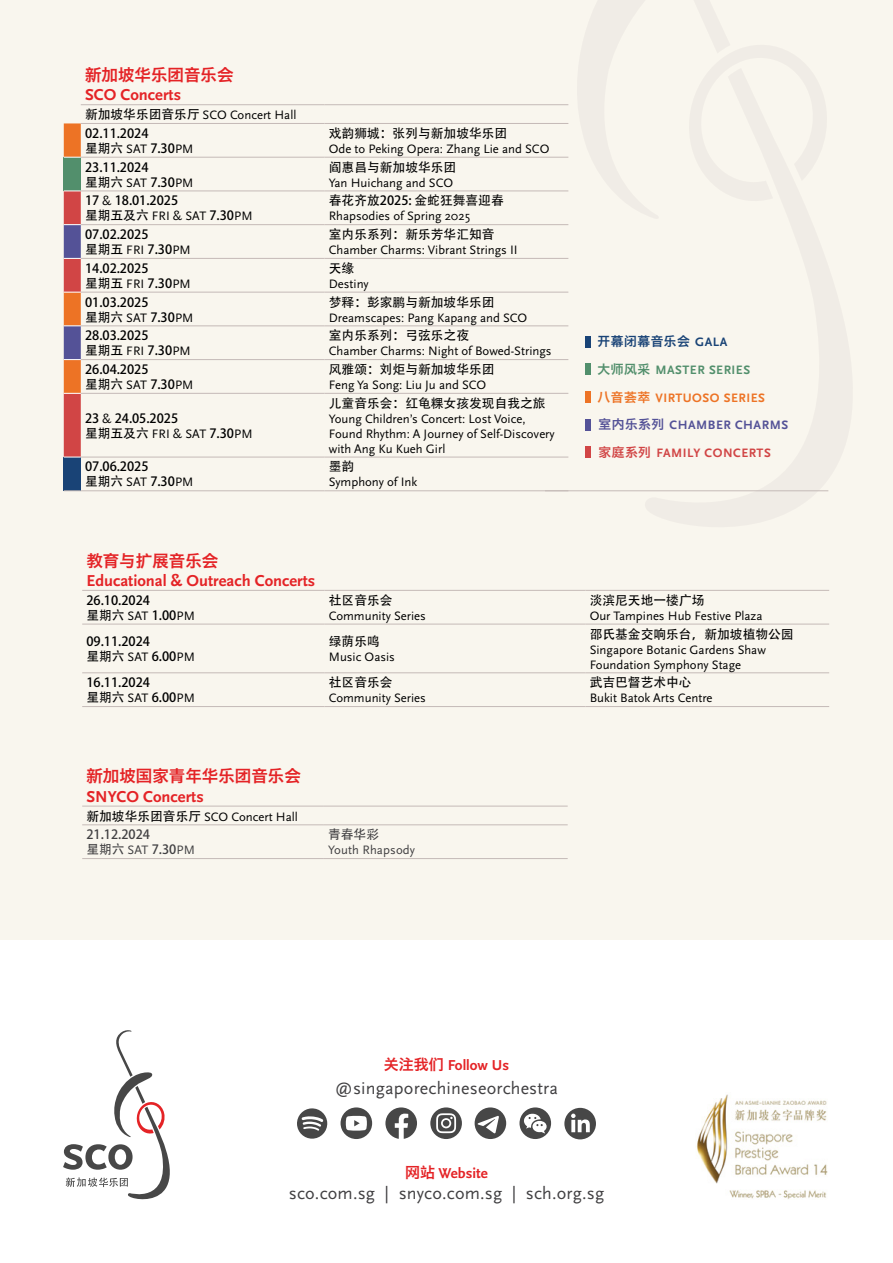
<style>
.page{position:relative;width:893px;height:1263px;background:#fff}
.page>*{position:absolute;margin:0;border:0;box-sizing:border-box;transform-origin:0 0}
.t1{font:18px "Scala Sans Pro";letter-spacing:.01em;color:#414042}
.t2{font:700 16.5px "Scala Sans Pro";color:#e42326}
.t3{font:16.5px "Hiragino Sans GB W6";color:#e42326}
.t4{font:700 15px "Scala Sans Pro";color:#e42326}
.t5{font:12.75px/15px "Scala Sans Pro";color:#000}
.t6{font:12.75px/15px "Adobe Heiti Std";color:#000}
.t7{font:12.75px/15px "Adobe Heiti Std";color:#414042}
.t8{font:700 12.75px "Scala Sans Pro";letter-spacing:.04em;color:#d14545}
.t9{font:700 12.75px "Scala Sans Pro";letter-spacing:.04em;color:#545297}
.t10{font:700 12.75px "Scala Sans Pro";letter-spacing:.04em;color:#ed7325}
.t11{font:700 12.75px "Scala Sans Pro";letter-spacing:.04em;color:#528f6c}
.t12{font:12.75px "Scala Sans Pro";letter-spacing:.01em;color:#414042}
.t13{font:12.75px "Hiragino Sans GB W6";letter-spacing:.04em;color:#194376}
.s1{font-family:"Adobe Heiti Std"}
.s2{font-family:"Scala Sans Pro"}
.s3{font-family:"Scala Sans Pro";font-weight:700}
.s4{font-family:"Hiragino Sans GB W6";font-weight:400}
</style>
<div class="page">
<div style="left:0;top:0;width:893px;height:940px;background:#f9f6ee"></div>
<img style="left:697px;top:1094px;width:131px;height:105px">
<svg style="left:63px;top:1030px;width:107px;height:170px"></svg>
<svg style="left:430px;top:1107px;width:32px;height:32px"></svg>
<svg style="left:341px;top:1107px;width:31px;height:32px"></svg>
<svg style="left:385px;top:1107px;width:32px;height:32px"></svg>
<svg style="left:297px;top:1108px;width:31px;height:31px"></svg>
<svg style="left:564px;top:1108px;width:32px;height:31px"></svg>
<svg style="left:475px;top:1107px;width:31px;height:32px"></svg>
<svg style="left:519px;top:1107px;width:32px;height:32px"></svg>
<div style="left:64px;top:457px;width:17px;height:34px;background:#194376"></div>
<hr style="left:81px;top:104px;width:244px;height:1px;background:#c5bab7">
<hr style="left:325px;top:104px;width:243px;height:1px;background:#c5bab7">
<hr style="left:81px;top:191px;width:244px;height:1px;background:#c5bab7">
<hr style="left:325px;top:191px;width:243px;height:1px;background:#c5bab7">
<hr style="left:81px;top:224px;width:244px;height:1px;background:#c5bab7">
<hr style="left:325px;top:224px;width:243px;height:1px;background:#c5bab7">
<hr style="left:81px;top:258px;width:244px;height:1px;background:#c5bab7">
<hr style="left:325px;top:258px;width:243px;height:1px;background:#c5bab7">
<hr style="left:81px;top:292px;width:244px;height:1px;background:#c5bab7">
<hr style="left:325px;top:292px;width:243px;height:1px;background:#c5bab7">
<hr style="left:81px;top:325px;width:244px;height:1px;background:#c5bab7">
<hr style="left:325px;top:325px;width:243px;height:1px;background:#c5bab7">
<hr style="left:81px;top:359px;width:244px;height:1px;background:#c5bab7">
<hr style="left:325px;top:359px;width:243px;height:1px;background:#c5bab7">
<hr style="left:81px;top:393px;width:244px;height:1px;background:#c5bab7">
<hr style="left:325px;top:393px;width:243px;height:1px;background:#c5bab7">
<hr style="left:81px;top:457px;width:244px;height:1px;background:#c5bab7">
<hr style="left:325px;top:457px;width:243px;height:1px;background:#c5bab7">
<hr style="left:81px;top:490px;width:244px;height:1px;background:#c5bab7">
<hr style="left:325px;top:490px;width:243px;height:1px;background:#c5bab7">
<hr style="left:81px;top:123px;width:244px;height:1px;background:#c5bab7">
<hr style="left:325px;top:123px;width:243px;height:1px;background:#c5bab7">
<hr style="left:81px;top:157px;width:244px;height:1px;background:#c5bab7">
<hr style="left:325px;top:157px;width:243px;height:1px;background:#c5bab7">
<svg style="left:64px;top:490px;width:17px;height:1px"></svg>
<svg style="left:64px;top:123px;width:17px;height:335px;background:#b56356"></svg>
<hr style="left:82px;top:806px;width:242px;height:1px;background:#c5bab7">
<hr style="left:324px;top:806px;width:244px;height:1px;background:#c5bab7">
<hr style="left:82px;top:824px;width:242px;height:1px;background:#c5bab7">
<hr style="left:324px;top:824px;width:244px;height:1px;background:#c5bab7">
<hr style="left:82px;top:858px;width:242px;height:1px;background:#c5bab7">
<hr style="left:324px;top:858px;width:244px;height:1px;background:#c5bab7">
<hr style="left:82px;top:590px;width:243px;height:1px;background:#c5bab7">
<hr style="left:325px;top:590px;width:260px;height:1px;background:#c5bab7">
<hr style="left:585px;top:590px;width:244px;height:1px;background:#c5bab7">
<hr style="left:82px;top:624px;width:243px;height:1px;background:#c5bab7">
<hr style="left:325px;top:624px;width:260px;height:1px;background:#c5bab7">
<hr style="left:585px;top:624px;width:244px;height:1px;background:#c5bab7">
<hr style="left:82px;top:672px;width:243px;height:1px;background:#c5bab7">
<hr style="left:325px;top:672px;width:260px;height:1px;background:#c5bab7">
<hr style="left:585px;top:672px;width:244px;height:1px;background:#c5bab7">
<hr style="left:82px;top:706px;width:243px;height:1px;background:#c5bab7">
<hr style="left:325px;top:706px;width:260px;height:1px;background:#c5bab7">
<hr style="left:585px;top:706px;width:244px;height:1px;background:#c5bab7">
<div style="left:585px;top:364px;width:6px;height:11px;background:#528f6c"></div>
<div style="left:585px;top:336px;width:6px;height:11px;background:#194376"></div>
<div style="left:585px;top:447px;width:6px;height:11px;background:#d14545"></div>
<div style="left:585px;top:419px;width:6px;height:11px;background:#545297"></div>
<div style="left:585px;top:391px;width:6px;height:12px;background:#ed7325"></div>
<hr style="left:545px;top:490px;width:283px;height:1px;background:#c5bab7">
<p class="t3" style="left:85px;top:64px;width:150px">新加坡华乐团音乐会</p>
<p class="t2" style="left:85px;top:86px;width:97px">SCO Concerts</p>
<p class="t5" style="left:85px;top:108px;width:213px"><span class="s1">新加坡华乐团音乐厅</span> SCO Concert Hall</p>
<p class="t6" style="left:85px;top:126px;width:110px">02.11.2024<br>星期六 <span class="s2">SAT</span> 7.30<span class="s2">PM</span></p>
<p class="t6" style="left:329px;top:126px;width:180px">戏韵狮城：张列与新加坡华乐团</p>
<p class="t5" style="left:329px;top:141px;width:222px">Ode to Peking Opera: Zhang Lie and SCO</p>
<p class="t6" style="left:85px;top:160px;width:110px">23.11.2024<br>星期六 <span class="s2">SAT</span> 7.30<span class="s2">PM</span></p>
<p class="t6" style="left:329px;top:160px;width:129px">阎惠昌与新加坡华乐团</p>
<p class="t5" style="left:329px;top:175px;width:126px">Yan Huichang and SCO</p>
<p class="t6" style="left:85px;top:194px;width:169px">17 <span class="s2">&amp;</span> 18.01.2025<br>星期五及六 <span class="s2">FRI &amp; SAT</span> 7.30<span class="s2">PM</span></p>
<p class="t6" style="left:329px;top:194px;width:176px">春花齐放2025: 金蛇狂舞喜迎春</p>
<p class="t5" style="left:329px;top:209px;width:143px">Rhapsodies of Spring 2025</p>
<p class="t6" style="left:85px;top:227px;width:107px">07.02.2025<br>星期五 <span class="s2">FRI</span> 7.30<span class="s2">PM</span></p>
<p class="t6" style="left:329px;top:227px;width:167px">室内乐系列：新乐芳华汇知音</p>
<p class="t5" style="left:329px;top:242px;width:190px">Chamber Charms: Vibrant Strings II</p>
<p class="t6" style="left:85px;top:261px;width:107px">14.02.2025<br>星期五 <span class="s2">FRI</span> 7.30<span class="s2">PM</span></p>
<p class="t6" style="left:329px;top:261px;width:27px">天缘</p>
<p class="t5" style="left:329px;top:276px;width:41px">Destiny</p>
<p class="t6" style="left:85px;top:295px;width:110px">01.03.2025<br>星期六 <span class="s2">SAT</span> 7.30<span class="s2">PM</span></p>
<p class="t6" style="left:329px;top:295px;width:167px">梦释：彭家鹏与新加坡华乐团</p>
<p class="t5" style="left:329px;top:310px;width:200px">Dreamscapes: Pang Kapang and SCO</p>
<p class="t6" style="left:85px;top:328px;width:107px">28.03.2025<br>星期五 <span class="s2">FRI</span> 7.30<span class="s2">PM</span></p>
<p class="t6" style="left:329px;top:328px;width:142px">室内乐系列：弓弦乐之夜</p>
<p class="t5" style="left:329px;top:344px;width:224px">Chamber Charms: Night of Bowed-Strings</p>
<p class="t6" style="left:85px;top:362px;width:110px">26.04.2025<br>星期六 <span class="s2">SAT</span> 7.30<span class="s2">PM</span></p>
<p class="t6" style="left:329px;top:362px;width:167px">风雅颂：刘炬与新加坡华乐团</p>
<p class="t5" style="left:329px;top:377px;width:159px">Feng Ya Song: Liu Ju and SCO</p>
<p class="t6" style="left:85px;top:411px;width:169px">23 <span class="s2">&amp;</span> 24.05.2025<br>星期五及六 <span class="s2">FRI &amp; SAT</span> 7.30<span class="s2">PM</span></p>
<p class="t6" style="left:329px;top:396px;width:218px">儿童音乐会：红龟粿女孩发现自我之旅</p>
<p class="t5" style="left:329px;top:411px;width:227px">Young Children’s Concert: Lost Voice,<br>Found Rhythm: A Journey of Self-Discovery with Ang Ku Kueh Girl</p>
<p class="t6" style="left:85px;top:460px;width:110px">07.06.2025<br>星期六 <span class="s2">SAT</span> 7.30<span class="s2">PM</span></p>
<p class="t6" style="left:329px;top:460px;width:27px">墨韵</p>
<p class="t5" style="left:329px;top:475px;width:90px">Symphony of Ink</p>
<p class="t3" style="left:86px;top:550px;width:134px">教育与扩展音乐会</p>
<p class="t2" style="left:86px;top:571px;width:230px">Educational &amp; Outreach Concerts</p>
<p class="t6" style="left:86px;top:593px;width:110px">26.10.2024<br>星期六 <span class="s2">SAT</span> 1.00<span class="s2">PM</span></p>
<p class="t6" style="left:329px;top:593px;width:65px">社区音乐会</p>
<p class="t5" style="left:329px;top:608px;width:99px">Community Series</p>
<p class="t6" style="left:86px;top:634px;width:110px">09.11.2024<br>星期六 <span class="s2">SAT</span> 6.00<span class="s2">PM</span></p>
<p class="t6" style="left:329px;top:634px;width:52px">绿荫乐鸣</p>
<p class="t5" style="left:329px;top:649px;width:68px">Music Oasis</p>
<p class="t6" style="left:86px;top:675px;width:110px">16.11.2024<br>星期六 <span class="s2">SAT</span> 6.00<span class="s2">PM</span></p>
<p class="t6" style="left:329px;top:675px;width:65px">社区音乐会</p>
<p class="t5" style="left:329px;top:691px;width:99px">Community Series</p>
<p class="t3" style="left:86px;top:765px;width:216px">新加坡国家青年华乐团音乐会</p>
<p class="t2" style="left:86px;top:787px;width:119px">SNYCO Concerts</p>
<p class="t5" style="left:86px;top:809px;width:213px"><span class="s1">新加坡华乐团音乐厅</span> SCO Concert Hall</p>
<p class="t7" style="left:86px;top:827px;width:110px">21.12.2024<br>星期六 <span class="s2">SAT</span> 7.30<span class="s2">PM</span></p>
<p class="t7" style="left:328px;top:827px;width:52px">青春华彩</p>
<p class="t12" style="left:328px;top:843px;width:88px">Youth Rhapsody</p>
<p class="t13" style="left:598px;top:333px;width:131px">开幕闭幕音乐会 <span class="s3">GALA</span></p>
<p class="t11" style="left:598px;top:362px;width:154px"><span class="s4">大师风采</span> MASTER SERIES</p>
<p class="t10" style="left:598px;top:390px;width:169px"><span class="s4">八音荟萃</span> VIRTUOSO SERIES</p>
<p class="t9" style="left:598px;top:418px;width:191px"><span class="s4">室内乐系列</span> CHAMBER CHARMS</p>
<p class="t8" style="left:598px;top:446px;width:174px"><span class="s4">家庭系列</span> FAMILY CONCERTS</p>
<p class="t6" style="left:590px;top:593px;width:116px">淡滨尼天地一楼广场</p>
<p class="t5" style="left:590px;top:608px;width:174px">Our Tampines Hub Festive Plaza</p>
<p class="t6" style="left:590px;top:627px;width:205px">邵氏基金交响乐台，新加坡植物公园</p>
<p class="t5" style="left:590px;top:642px;width:178px">Singapore Botanic Gardens Shaw<br>Foundation Symphony Stage</p>
<p class="t6" style="left:590px;top:675px;width:103px">武吉巴督艺术中心</p>
<p class="t5" style="left:590px;top:691px;width:124px">Bukit Batok Arts Centre</p>
<p class="t4" style="left:384px;top:1056px;width:127px"><span class="s4">关注我们</span> Follow Us</p>
<h1 class="t1" style="left:335px;top:1077px;width:225px">@singaporechineseorchestra</h1>
<p class="t4" style="left:405px;top:1165px;width:84px"><span class="s4">网站</span> Website</p>
<h1 class="t1" style="left:289px;top:1183px;width:317px">sco.com.sg | snyco.com.sg | sch.org.sg</h1>
</div>
